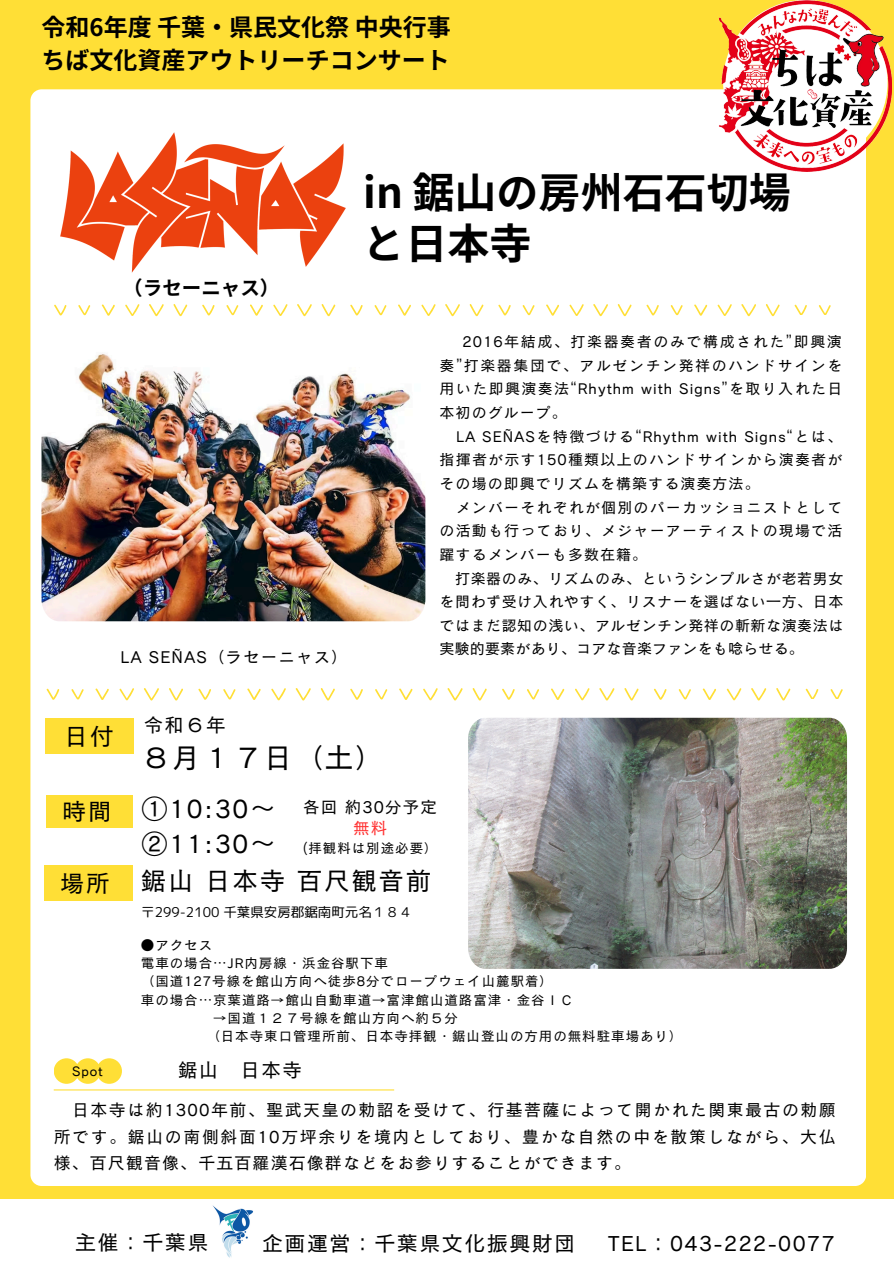
<style>
.page{position:relative;width:894px;height:1264px;background:#fff}
.page>*{position:absolute;margin:0;border:0;box-sizing:border-box;transform-origin:0 0}
.t1{font:700 42px/50.7px "Noto Sans JP";color:#000}
.t2{font:28.5px "Canva Cezanne Pro N M";color:#000}
.t3{font:25.5px/34.8px "Canva Cezanne Pro N M";letter-spacing:.07em;color:#000}
.t4{font:700 24px/32.7px "Noto Sans JP";color:#000}
.t5{font:24px "Canva Cezanne Pro N M";color:#000}
.t6{font:21px "Canva Cezanne Pro N M";letter-spacing:.07em;color:#000}
.t7{font:19.5px "Canva Cezanne Pro N M";letter-spacing:.07em;color:#000}
.t8{font:700 19.5px "Noto Sans JP";color:#000}
.t9{font:16.95px/26.5px "Canva Cezanne Pro N M";letter-spacing:.07em;color:#000;text-align:justify}
.t10{font:16.5px "Canva Cezanne Pro N M";letter-spacing:.07em;color:#000}
.t11{font:16.5px "Canva Cezanne Pro N M";color:#ff3131}
.t12{font:15px/23.7px "Canva Cezanne Pro N M";letter-spacing:.075em;color:#000;text-align:justify}
.t13{font:15px/23.7px "Canva Cezanne Pro N M";letter-spacing:.1em;color:#000}
.t14{font:13.5px "Canva Cezanne Pro N M";letter-spacing:.07em;color:#000}
.t15{font:13.5px "rounded mplus 1 p regular";color:#000}
.t16{font:13.35px "Canva Cezanne Pro N M";color:#000}
</style>
<div class="page">
<div style="left:0;top:0;width:893px;height:1198px;background:#ffdf36"></div>
<div style="left:30px;top:89px;width:836px;height:1096px;background:#fff"></div>
<img style="left:41px;top:352px;width:384px;height:269px">
<svg style="left:149px;top:304px;width:15px;height:12px"></svg>
<svg style="left:173px;top:304px;width:14px;height:12px"></svg>
<svg style="left:125px;top:304px;width:14px;height:12px"></svg>
<svg style="left:102px;top:304px;width:13px;height:12px"></svg>
<svg style="left:54px;top:304px;width:12px;height:12px"></svg>
<svg style="left:78px;top:305px;width:12px;height:10px"></svg>
<svg style="left:297px;top:304px;width:15px;height:12px"></svg>
<svg style="left:321px;top:304px;width:14px;height:12px"></svg>
<svg style="left:273px;top:304px;width:14px;height:12px"></svg>
<svg style="left:250px;top:304px;width:13px;height:12px"></svg>
<svg style="left:202px;top:304px;width:12px;height:12px"></svg>
<svg style="left:226px;top:305px;width:12px;height:10px"></svg>
<svg style="left:445px;top:304px;width:15px;height:12px"></svg>
<svg style="left:469px;top:304px;width:14px;height:12px"></svg>
<svg style="left:421px;top:304px;width:14px;height:12px"></svg>
<svg style="left:398px;top:304px;width:13px;height:12px"></svg>
<svg style="left:350px;top:304px;width:12px;height:12px"></svg>
<svg style="left:374px;top:305px;width:12px;height:10px"></svg>
<svg style="left:593px;top:304px;width:15px;height:12px"></svg>
<svg style="left:617px;top:304px;width:14px;height:12px"></svg>
<svg style="left:569px;top:304px;width:14px;height:12px"></svg>
<svg style="left:546px;top:304px;width:13px;height:12px"></svg>
<svg style="left:498px;top:304px;width:12px;height:12px"></svg>
<svg style="left:522px;top:305px;width:12px;height:10px"></svg>
<svg style="left:741px;top:304px;width:15px;height:12px"></svg>
<svg style="left:765px;top:304px;width:14px;height:12px"></svg>
<svg style="left:717px;top:304px;width:14px;height:12px"></svg>
<svg style="left:694px;top:304px;width:13px;height:12px"></svg>
<svg style="left:646px;top:304px;width:12px;height:12px"></svg>
<svg style="left:670px;top:305px;width:12px;height:10px"></svg>
<svg style="left:794px;top:304px;width:12px;height:10px"></svg>
<svg style="left:818px;top:305px;width:12px;height:9px"></svg>
<svg style="left:144px;top:688px;width:15px;height:13px"></svg>
<svg style="left:169px;top:688px;width:14px;height:12px"></svg>
<svg style="left:119px;top:688px;width:15px;height:12px"></svg>
<svg style="left:95px;top:688px;width:14px;height:12px"></svg>
<svg style="left:46px;top:688px;width:13px;height:12px"></svg>
<svg style="left:71px;top:689px;width:13px;height:11px"></svg>
<svg style="left:295px;top:688px;width:16px;height:13px"></svg>
<svg style="left:320px;top:688px;width:15px;height:12px"></svg>
<svg style="left:271px;top:688px;width:15px;height:12px"></svg>
<svg style="left:247px;top:688px;width:13px;height:12px"></svg>
<svg style="left:198px;top:688px;width:13px;height:12px"></svg>
<svg style="left:223px;top:689px;width:12px;height:11px"></svg>
<svg style="left:447px;top:688px;width:15px;height:13px"></svg>
<svg style="left:472px;top:688px;width:14px;height:12px"></svg>
<svg style="left:423px;top:688px;width:14px;height:12px"></svg>
<svg style="left:399px;top:688px;width:13px;height:12px"></svg>
<svg style="left:350px;top:688px;width:13px;height:12px"></svg>
<svg style="left:375px;top:689px;width:12px;height:11px"></svg>
<svg style="left:599px;top:688px;width:15px;height:13px"></svg>
<svg style="left:624px;top:688px;width:14px;height:12px"></svg>
<svg style="left:574px;top:688px;width:15px;height:12px"></svg>
<svg style="left:550px;top:688px;width:14px;height:12px"></svg>
<svg style="left:502px;top:688px;width:12px;height:12px"></svg>
<svg style="left:526px;top:689px;width:13px;height:11px"></svg>
<svg style="left:750px;top:688px;width:16px;height:13px"></svg>
<svg style="left:776px;top:688px;width:14px;height:12px"></svg>
<svg style="left:726px;top:688px;width:15px;height:12px"></svg>
<svg style="left:702px;top:688px;width:14px;height:12px"></svg>
<svg style="left:653px;top:688px;width:13px;height:12px"></svg>
<svg style="left:678px;top:689px;width:12px;height:11px"></svg>
<svg style="left:805px;top:688px;width:13px;height:10px"></svg>
<svg style="left:830px;top:689px;width:12px;height:9px"></svg>
<hr style="left:54px;top:1089px;width:340px;height:1px;background:#ffdf36">
<div style="left:54px;top:1058px;width:25px;height:25px;background:#ffdf36;border-radius:50%"></div>
<div style="left:75px;top:1058px;width:26px;height:25px;background:#ffdf36;border-radius:50%"></div>
<div style="left:96px;top:1058px;width:26px;height:25px;background:#ffdf36;border-radius:50%"></div>
<div style="left:45px;top:718px;width:89px;height:35px;background:#ffdf36"></div>
<div style="left:46px;top:795px;width:87px;height:33px;background:#ffdf36"></div>
<div style="left:45px;top:865px;width:88px;height:36px;background:#ffdf36"></div>
<img style="left:468px;top:717px;width:378px;height:251px">
<img style="left:718px;top:0;width:173px;height:171px">
<img style="left:54px;top:126px;width:298px;height:151px">
<img style="left:212px;top:1205px;width:41px;height:53px">
<p class="t4" style="left:41px;top:10px;width:410px">令和6年度千葉・県民文化祭中央行事ちば文化資産アウトリーチコンサート</p>
<p class="t8" style="left:123px;top:272px;width:157px">（ラセーニャス）</p>
<h3 class="t10" style="left:121px;top:648px;width:229px">LA SEÑAS（ラセーニャス）</h3>
<p class="t1" style="left:363px;top:165px;width:429px">in 鋸山の房州石石切場と日本寺</p>
<p class="t13" style="left:439px;top:329px;width:404px;text-indent:23px">2016年結成、打楽器奏者のみで構成された”即興演奏”打楽器集団で、アルゼンチン発祥のハンドサインを用いた即興演奏法“Rhythm with Signs”を取り入れた日本初のグループ。</p>
<p class="t12" style="left:439px;top:424px;width:404px;text-indent:17px">LA SEÑASを特徴づける“Rhythm with Signs“とは、指揮者が示す150種類以上のハンドサインから演奏者がその場の即興でリズムを構築する演奏方法。</p>
<p class="t12" style="left:439px;top:495px;width:404px;text-indent:16px">メンバーそれぞれが個別のパーカッショニストとしての活動も行っており、メジャーアーティストの現場で活躍するメンバーも多数在籍。</p>
<p class="t12" style="left:439px;top:566px;width:405px;text-indent:16px">打楽器のみ、リズムのみ、というシンプルさが老若男女を問わず受け入れやすく、リスナーを選ばない一方、日本ではまだ認知の浅い、アルゼンチン発祥の斬新な演奏法は実験的要素があり、コアな音楽ファンをも唸らせる。</p>
<h5 class="t5" style="left:64px;top:723px;width:51px">日付</h5>
<h1 class="t5" style="left:62px;top:799px;width:51px">時間</h1>
<p class="t5" style="left:60px;top:871px;width:51px">場所</p>
<p class="t7" style="left:144px;top:715px;width:84px">令和６年</p>
<p class="t2" style="left:142px;top:743px;width:243px">８月１７日（土）</p>
<h2 class="t3" style="left:142px;top:791px;width:130px">①10:30～<br>②11:30～</h2>
<h3 class="t3" style="left:141px;top:862px;width:292px">鋸山 日本寺百尺観音前</h3>
<p class="t15" style="left:141px;top:902px;width:273px">〒299-2100 千葉県安房郡鋸南町元名１８４</p>
<p class="t10" style="left:303px;top:798px;width:135px">各回約30分予定</p>
<p class="t11" style="left:353px;top:819px;width:36px">無料</p>
<h3 class="t14" style="left:303px;top:840px;width:136px">(拝観料は別途必要）</h3>
<p class="t14" style="left:141px;top:938px;width:73px">●アクセス</p>
<h6 class="t14" style="left:141px;top:956px;width:247px">電車の場合…JR内房線・浜金谷駅下車</h6>
<p class="t14" style="left:141px;top:974px;width:413px">（国道127号線を館山方向へ徒歩8分でロープウェイ山麓駅着）</p>
<p class="t14" style="left:141px;top:992px;width:434px">車の場合…京葉道路→館山自動車道→富津館山道路富津・金谷ＩＣ</p>
<p class="t14" style="left:213px;top:1010px;width:246px">→国道１２７号線を館山方向へ約５分</p>
<p class="t14" style="left:206px;top:1028px;width:477px">（日本寺東口管理所前、日本寺拝観・鋸山登山の方用の無料駐車場あり）</p>
<h3 class="t7" style="left:178px;top:1059px;width:37px">鋸山</h3>
<h3 class="t7" style="left:240px;top:1059px;width:63px">日本寺</h3>
<h3 class="t9" style="left:54px;top:1096px;width:783px;text-indent:18px">日本寺は約1300年前、聖武天皇の勅詔を受けて、行基菩薩によって開かれた関東最古の勅願所です。鋸山の南側斜面10万坪余りを境内としており、豊かな自然の中を散策しながら、大仏様、百尺観音像、千五百羅漢石像群などをお参りすることができます。</h3>
<h3 class="t16" style="left:72px;top:1063px;width:32px">Spot</h3>
<p class="t6" style="left:75px;top:1231px;width:135px">主催：千葉県</p>
<p class="t6" style="left:608px;top:1232px;width:228px">TEL：043-222-0077</p>
<h5 class="t6" style="left:262px;top:1232px;width:314px">企画運営：千葉県文化振興財団</h5>
</div>
